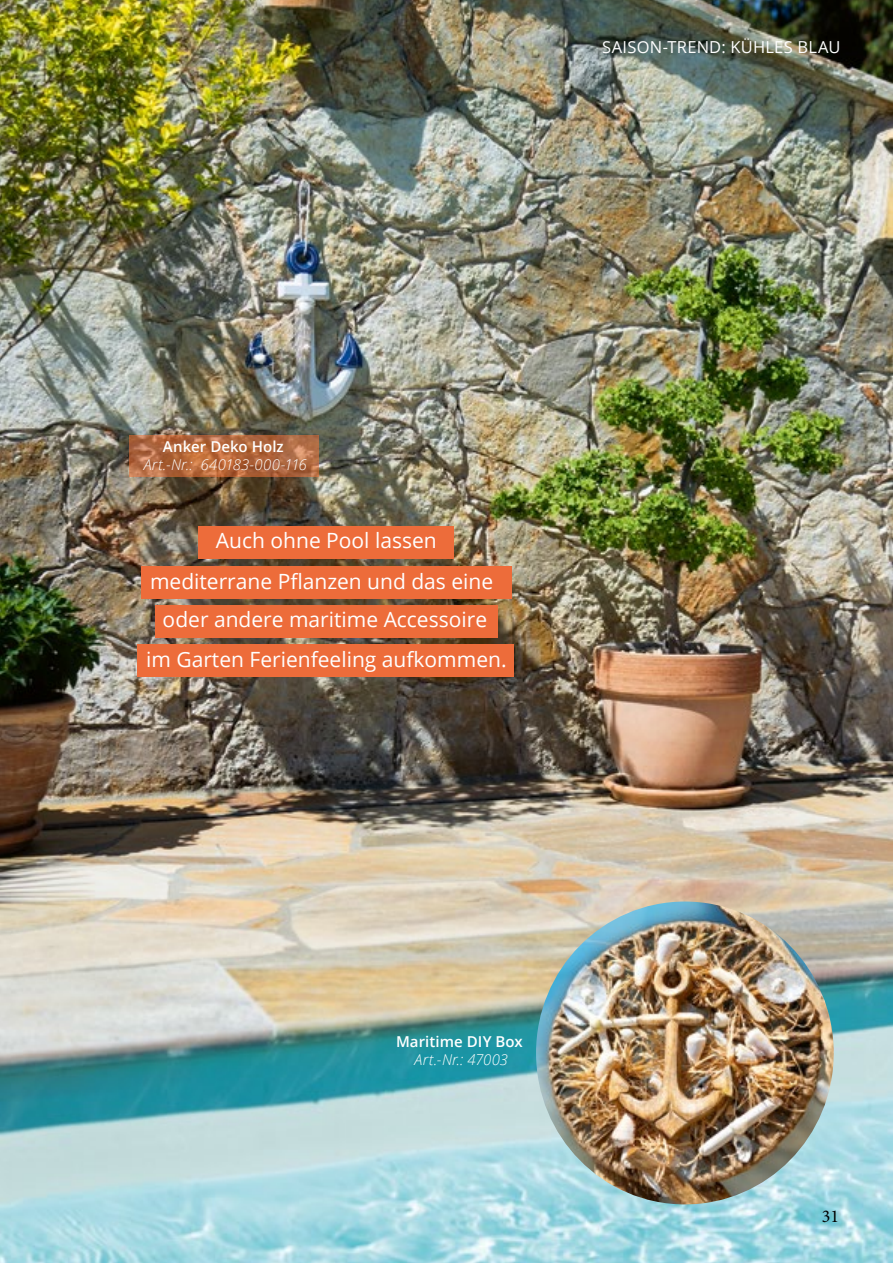
<style>
.page{position:relative;width:893px;height:1263px;background:#fff}
.page>*{position:absolute;margin:0;border:0;box-sizing:border-box;transform-origin:0 0}
.t1{font:21px/38px "Open Sans";color:#fff;text-align:center}
.t2{font:18px "Minion Pro";color:#000}
.t3{font:16.5px "Open Sans";letter-spacing:.015em;color:#fff}
.t4{font:italic 300 15px "Open Sans";letter-spacing:.005em;color:#fff}
.t5{font:600 15px "Open Sans";letter-spacing:.005em;color:#fff}
</style>
<div class="page">
<img style="left:0;top:0;width:893px;height:1263px">
<img style="left:536px;top:901px;width:298px;height:303px">
<div style="left:141px;top:566px;width:370px;height:32px;background:#ed6c3a"></div>
<div style="left:155px;top:605px;width:342px;height:32px;background:#ed6c3a"></div>
<div style="left:137px;top:644px;width:376px;height:32px;background:#ed6c3a"></div>
<div style="left:198px;top:526px;width:256px;height:32px;background:#ed6c3a"></div>
<svg style="left:130px;top:435px;width:189px;height:41px;background:#b3693f"></svg>
<p class="t3" style="left:602px;top:36px;width:240px">SAISON-TREND: KÜHLES BLAU</p>
<p class="t5" style="left:163px;top:436px;width:122px">Anker Deko Holz</p>
<p class="t4" style="left:144px;top:454px;width:165px">Art.-Nr.: 640183-000-116</p>
<p class="t1" style="left:216px;top:521px;width:222px">Auch ohne Pool lassen</p>
<p class="t1" style="left:150px;top:562px;width:345px">mediterrane Pflanzen und das eine oder andere maritime Accessoire</p>
<p class="t1" style="left:146px;top:640px;width:362px">im Garten Ferienfeeling aufkommen.</p>
<p class="t5" style="left:396px;top:1031px;width:128px">Maritime DIY Box</p>
<p class="t4" style="left:415px;top:1049px;width:95px">Art.-Nr.: 47003</p>
<p class="t2" style="left:822px;top:1204px;width:19px">31</p>
</div>
